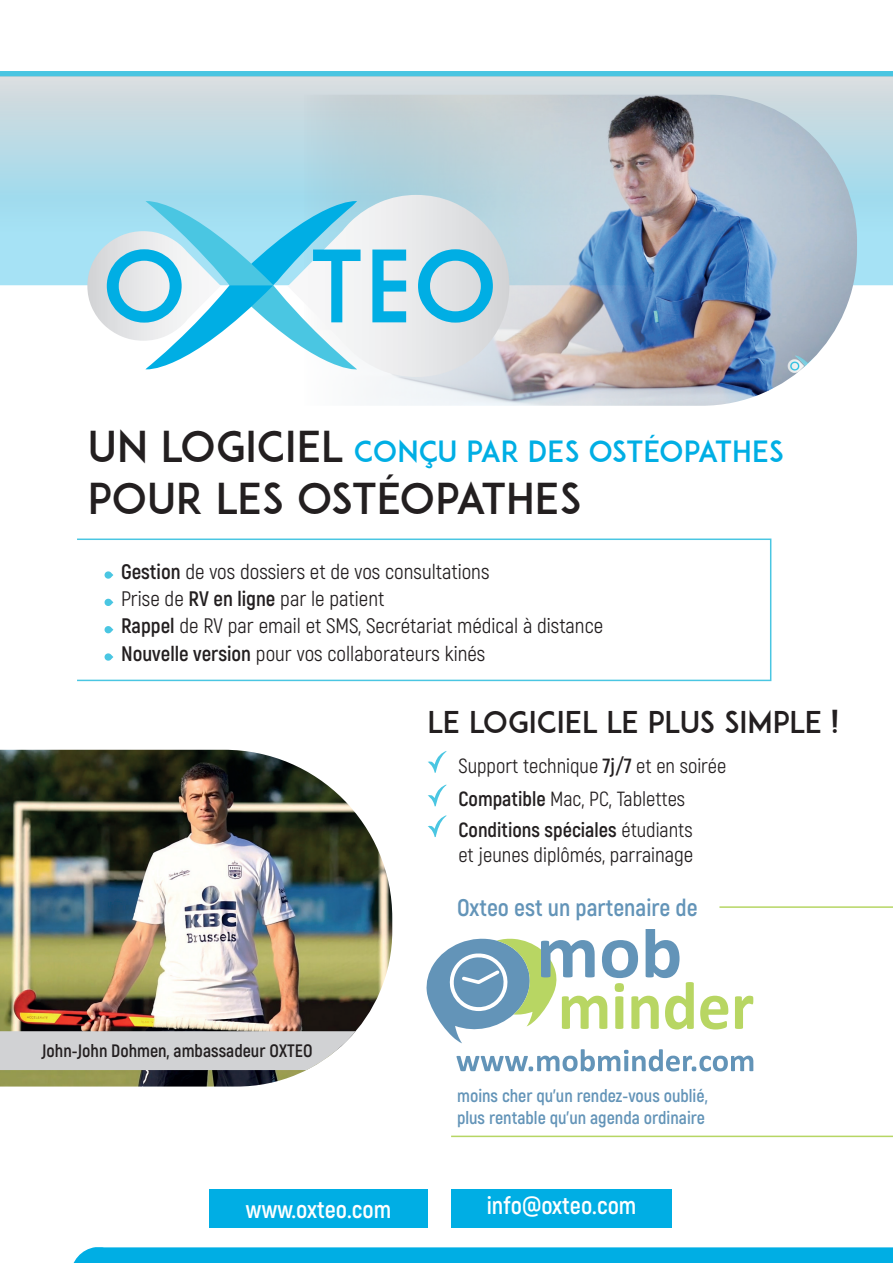
<style>
.page{position:relative;width:893px;height:1263px;background:#fff}
.page>*{position:absolute;margin:0;border:0;box-sizing:border-box;transform-origin:0 0}
.t1{font:42.15px "ADAM.CGPRO";color:#231f20}
.t2{font:29.7px "ADAM.CGPRO";color:#231f20}
.t3{font:28.95px "ADAM.CGPRO";letter-spacing:-.005em;color:#00aee4}
.t4{font:700 24.3px "Akrobat";color:#fff}
.t5{font:700 24px "Akrobat";color:#6394b8}
.t6{font:21px/27.3px "Akrobat";color:#231f20}
.t7{font:20.55px/33.6px "Akrobat";color:#231f20}
.t8{font:700 18px/21.6px "Akrobat";color:#6394b8}
.t9{font:700 18px "Akrobat";color:#231f20}
.t10{font:12.15px "Myriad Pro";color:#231f20}
.s1{font-size:42.15px;color:#231f20}
.s2{font-weight:700}
.s3{font-size:21px}
</style>
<div class="page">
<div style="left:76px;top:538px;width:695px;height:143px;border:2px solid #4ac6e2"></div>
<svg style="left:428px;top:751px;width:18px;height:22px"></svg>
<svg style="left:428px;top:784px;width:18px;height:22px"></svg>
<svg style="left:428px;top:815px;width:18px;height:22px"></svg>
<svg style="left:426px;top:930px;width:268px;height:113px"></svg>
<svg style="left:700px;top:996px;width:28px;height:33px"></svg>
<svg style="left:735px;top:996px;width:18px;height:33px"></svg>
<svg style="left:456px;top:1049px;width:297px;height:22px"></svg>
<svg style="left:0;top:71px;width:893px;height:214px;background:#b5dae6"></svg>
<img style="left:304px;top:95px;width:553px;height:311px">
<svg style="left:87px;top:195px;width:422px;height:182px"></svg>
<svg style="left:105px;top:571px;width:8px;height:8px"></svg>
<svg style="left:105px;top:599px;width:8px;height:7px"></svg>
<svg style="left:105px;top:626px;width:8px;height:7px"></svg>
<svg style="left:105px;top:653px;width:8px;height:8px"></svg>
<img style="left:0;top:750px;width:392px;height:336px">
<svg style="left:73px;top:1247px;width:820px;height:16px;background:#08b0e4"></svg>
<div style="left:209px;top:1189px;width:219px;height:39px;background:#00aee4"></div>
<div style="left:451px;top:1189px;width:221px;height:39px;background:#00aee4"></div>
<svg style="left:0;top:1031px;width:356px;height:39px;background:#d2d3d5"></svg>
<hr style="left:451px;top:1135px;width:442px;height:2px;background:#b6d664">
<hr style="left:719px;top:906px;width:174px;height:2px;background:#b6d664">
<h3 class="t3" style="left:88px;top:433px;width:698px"><span class="s1">UN LOGICIEL</span> CONÇU PAR DES OSTÉOPATHES</h3>
<h1 class="t1" style="left:88px;top:473px;width:495px">POUR LES OSTÉOPATHES</h1>
<p class="t10" style="left:153px;top:557px;width:33px">N : 0%</p>
<p class="t10" style="left:246px;top:557px;width:33px">N : 0%</p>
<p class="t6" style="left:121px;top:558px;width:484px"><span class="s2">Gestion</span> de vos dossiers et de vos consultations<br>Prise de <span class="s2">RV en ligne</span> par le patient<br><span class="s2">Rappel</span> de RV par email et SMS, Secrétariat médical à distance <span class="s2">Nouvelle version</span> pour vos collaborateurs kinés</p>
<p class="t9" style="left:41px;top:1039px;width:273px">John-John Dohmen, ambassadeur OXTEO</p>
<h2 class="t2" style="left:428px;top:704px;width:413px">LE LOGICIEL LE PLUS SIMPLE !</h2>
<p class="t7" style="left:458px;top:749px;width:269px">Support technique <span class="s2">7j/7</span> et en soirée<br><span class="s2">Compatible</span> Mac, PC, Tablettes</p>
<p class="t7" style="left:458px;top:817px;width:236px;line-height:25.2px"><span class="s2">Conditions spéciales</span> étudiants et jeunes diplômés, parrai<span class="s3">nage</span></p>
<p class="t5" style="left:457px;top:893px;width:242px">Oxteo est un partenaire de</p>
<p class="t8" style="left:457px;top:1085px;width:252px">moins cher qu’un rendez-vous oublié, plus rentable qu’un agenda ordinaire</p>
<p class="t4" style="left:246px;top:1194px;width:147px">www.oxteo.com</p>
<p class="t4" style="left:487px;top:1191px;width:151px">info@oxteo.com</p>
</div>
